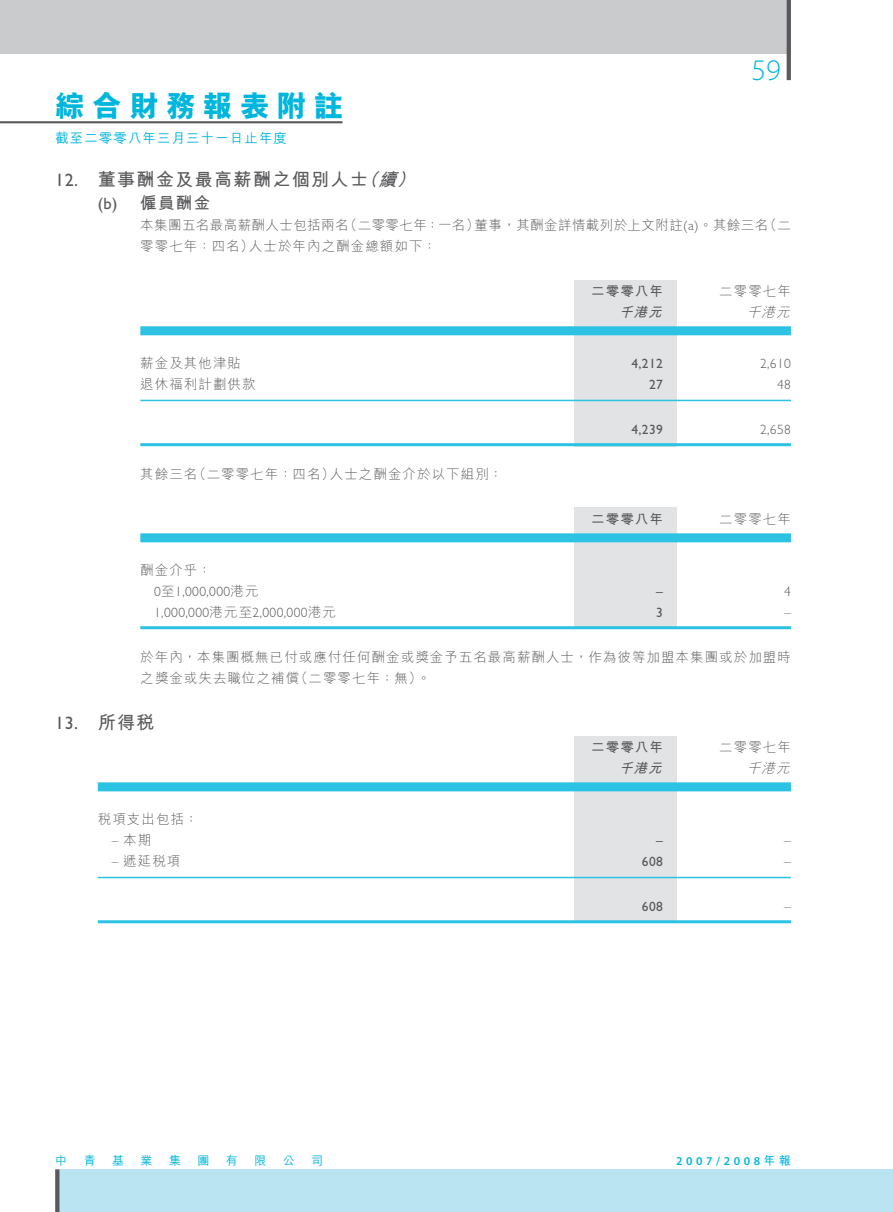
<style>
.page{position:relative;width:893px;height:1212px;background:#fff}
.page>*{position:absolute;margin:0;border:0;box-sizing:border-box;transform-origin:0 0}
.t1{font:30px "M Hei HK Xbold B5 pc H";letter-spacing:.23em;color:#00b6dd}
.t2{font:300 30px "Myriad Pro";color:#00b6dd}
.t3{font:18px "M Hei HK Bold B5 pc H";letter-spacing:.08em;color:#5a5a5d}
.t4{font:18px "Gill Sans Std";color:#5a5a5d}
.t5{font:16.5px "M Hei HK Bold B5 pc H";color:#5a5a5d}
.t6{font:13.5px/21px "M Hei HK Light B5 pc H";letter-spacing:.08em;color:#5a5a5d}
.t7{font:13.5px/21px "M Hei HK Light B5 pc H";letter-spacing:.03em;color:#5a5a5d}
.t8{font:300 13.5px "Gill Sans Std";letter-spacing:.03em;color:#5a5a5d}
.t9{font:13.5px "Gill Sans Std";letter-spacing:.03em;color:#5a5a5d}
.t10{font:13.5px "M Hei HK Medium B5 pc H";letter-spacing:.08em;color:#00b6dd}
.t11{font:13.5px "M Hei HK Bold B5 pc H";letter-spacing:.08em;color:#5a5a5d}
.t12{font:italic 13.5px "M Hei HK Bold B5 pc H";color:#5a5a5d}
.t13{font:italic 13.5px "M Hei HK Light B5 pc H";color:#5a5a5d}
.t14{font:600 12px "Myriad Pro";letter-spacing:.3em;color:#00b6dd}
.t15{font:12px "M Hei HK Medium B5 pc H";color:#00b6dd}
.s1{font-family:"Gill Sans Std"}
.s2{font-style:italic}
.s3{font-family:"Gill Sans Std";font-weight:300}
.s4{font-family:"M Hei HK Light B5 pc H";font-weight:400}
.s5{font-family:"M Hei HK Bold B5 pc H"}
.s6{font-family:"M Hei HK Bold B5 pc H";font-weight:400}
</style>
<div class="page">
<div style="left:0;top:0;width:791px;height:54px;background:#cacbcd"></div>
<div style="left:55px;top:1169px;width:838px;height:43px;background:#bbe4f3"></div>
<hr style="left:787px;top:0;width:4px;height:80px;background:#5a5a5d">
<hr style="left:0;top:121px;width:343px;height:2px;background:#5a5a5d">
<svg style="left:55px;top:1169px;width:4px;height:43px"></svg>
<div style="left:574px;top:280px;width:102px;height:166px;background:#e2e3e5"></div>
<div style="left:140px;top:326px;width:651px;height:9px;background:#2cc2e3"></div>
<hr style="left:140px;top:400px;width:651px;height:1px;background:#2cc2e3">
<hr style="left:140px;top:443px;width:651px;height:3px;background:#2cc2e3">
<div style="left:574px;top:508px;width:102px;height:120px;background:#e2e3e5"></div>
<div style="left:140px;top:533px;width:651px;height:9px;background:#2cc2e3"></div>
<hr style="left:140px;top:626px;width:651px;height:3px;background:#2cc2e3">
<div style="left:574px;top:736px;width:102px;height:186px;background:#e2e3e5"></div>
<div style="left:98px;top:782px;width:693px;height:9px;background:#2cc2e3"></div>
<hr style="left:98px;top:877px;width:693px;height:1px;background:#2cc2e3">
<hr style="left:98px;top:920px;width:693px;height:3px;background:#2cc2e3">
<h1 class="t1" style="left:55px;top:94px;width:290px">綜合財務報表附註</h1>
<h1 class="t2" style="left:751px;top:59px;width:31px">59</h1>
<p class="t10" style="left:55px;top:133px;width:233px">截至二零零八年三月三十一日止年度</p>
<h2 class="t3" style="left:55px;top:173px;width:366px"><span class="s1">12.</span> 董事酬金及最高薪酬之個別人士<span class="s2">（續）</span></h2>
<p class="t5" style="left:98px;top:196px;width:114px"><span class="s1">(b)</span> 僱員酬金</p>
<p class="t7" style="left:140px;top:216px;width:652px">本集團五名最高薪酬人士包括兩名（二零零七年：一名）董事，其酬金詳情載列於上文附註<span class="s3">(a)</span>。其餘三名（二零零七年：四名）人士於年內之酬金總額如下：</p>
<p class="t11" style="left:591px;top:286px;width:73px">二零零八年</p>
<p class="t6" style="left:719px;top:282px;width:73px">二零零七年</p>
<p class="t12" style="left:619px;top:307px;width:48px">千港元</p>
<p class="t13" style="left:747px;top:307px;width:48px">千港元</p>
<p class="t6" style="left:140px;top:354px;width:102px">薪金及其他津貼</p>
<p class="t9" style="left:631px;top:359px;width:33px">4,212</p>
<p class="t8" style="left:760px;top:359px;width:32px">2,610</p>
<p class="t6" style="left:140px;top:375px;width:117px">退休福利計劃供款</p>
<p class="t9" style="left:649px;top:380px;width:15px">27</p>
<p class="t8" style="left:777px;top:380px;width:15px">48</p>
<p class="t9" style="left:631px;top:425px;width:33px">4,239</p>
<p class="t8" style="left:760px;top:425px;width:32px">2,658</p>
<p class="t6" style="left:140px;top:465px;width:364px">其餘三名（二零零七年：四名）人士之酬金介於以下組別：</p>
<p class="t11" style="left:591px;top:514px;width:73px">二零零八年</p>
<p class="t6" style="left:719px;top:510px;width:73px">二零零七年</p>
<p class="t6" style="left:140px;top:561px;width:73px">酬金介乎：</p>
<p class="t8" style="left:154px;top:587px;width:106px">0<span class="s4">至</span>1,000,000<span class="s4">港元</span></p>
<p class="t9" style="left:656px;top:587px;width:8px">–</p>
<p class="t8" style="left:784px;top:587px;width:8px">4</p>
<p class="t8" style="left:154px;top:608px;width:183px">1,000,000<span class="s4">港元至</span>2,000,000<span class="s4">港元</span></p>
<p class="t9" style="left:656px;top:608px;width:8px">3</p>
<p class="t8" style="left:784px;top:608px;width:8px">–</p>
<p class="t6" style="left:140px;top:648px;width:652px">於年內，本集團概無已付或應付任何酬金或獎金予五名最高薪酬人士，作為彼等加盟本集團或於加盟時之獎金或失去職位之補償（二零零七年：無）。</p>
<h2 class="t4" style="left:55px;top:716px;width:101px">13. <span class="s5">所得稅</span></h2>
<p class="t11" style="left:591px;top:742px;width:73px">二零零八年</p>
<p class="t6" style="left:719px;top:738px;width:73px">二零零七年</p>
<p class="t12" style="left:619px;top:763px;width:48px">千港元</p>
<p class="t13" style="left:747px;top:763px;width:48px">千港元</p>
<p class="t6" style="left:98px;top:810px;width:102px">稅項支出包括：</p>
<p class="t6" style="left:112px;top:831px;width:41px"><span class="s3">–</span> 本期</p>
<p class="t9" style="left:656px;top:836px;width:8px">–</p>
<p class="t8" style="left:784px;top:836px;width:8px">–</p>
<p class="t6" style="left:112px;top:852px;width:70px"><span class="s3">–</span> 遞延稅項</p>
<p class="t9" style="left:642px;top:857px;width:23px">608</p>
<p class="t8" style="left:784px;top:857px;width:8px">–</p>
<p class="t9" style="left:642px;top:902px;width:23px">608</p>
<p class="t8" style="left:784px;top:902px;width:8px">–</p>
<p class="t15" style="left:55px;top:1156px;width:13px">中</p>
<p class="t15" style="left:84px;top:1156px;width:13px">青</p>
<p class="t15" style="left:112px;top:1156px;width:13px">基</p>
<p class="t15" style="left:141px;top:1156px;width:13px">業</p>
<p class="t15" style="left:169px;top:1156px;width:13px">集</p>
<p class="t15" style="left:197px;top:1156px;width:13px">團</p>
<p class="t15" style="left:226px;top:1156px;width:13px">有</p>
<p class="t15" style="left:254px;top:1156px;width:13px">限</p>
<p class="t15" style="left:283px;top:1156px;width:13px">公</p>
<p class="t15" style="left:311px;top:1156px;width:13px">司</p>
<p class="t14" style="left:676px;top:1156px;width:116px">2007/2008<span class="s6">年報</span></p>
</div>
